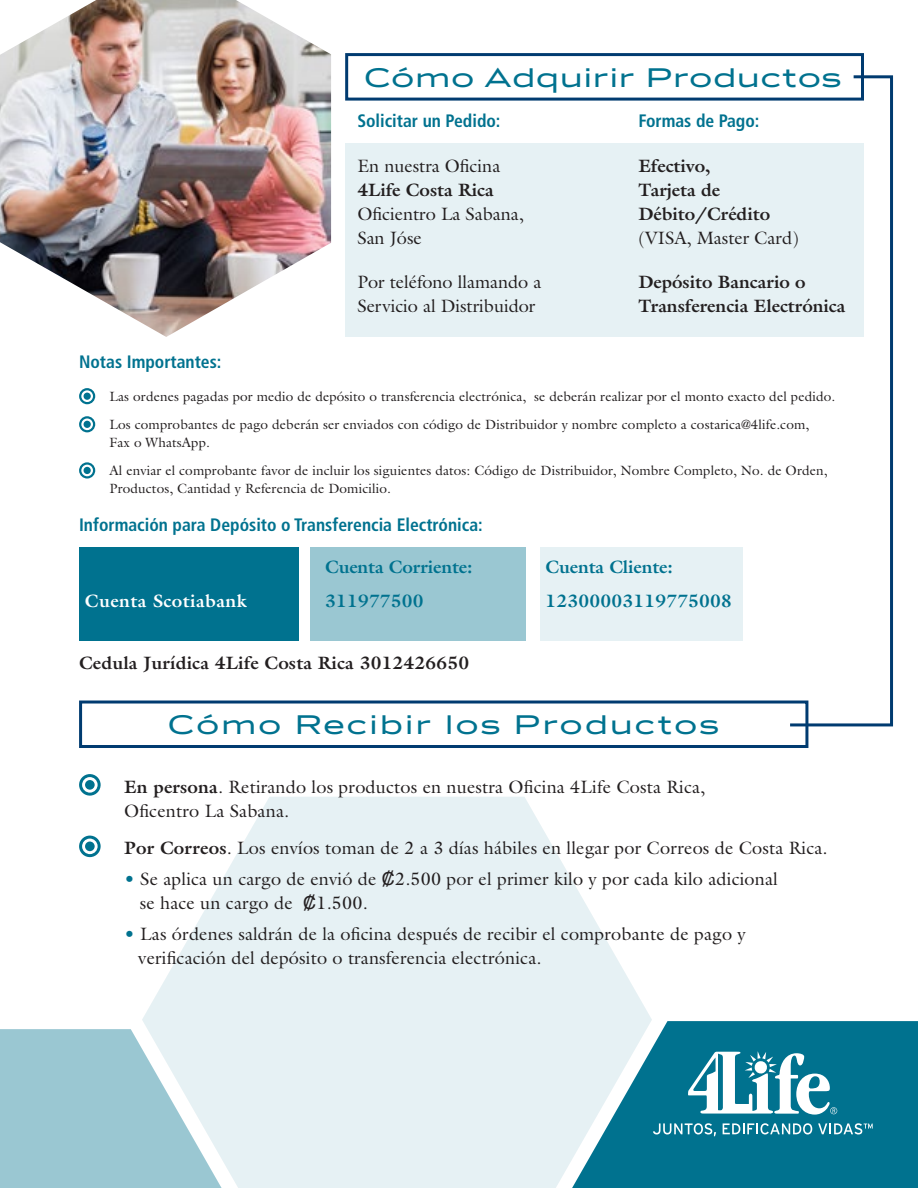
<style>
.page{position:relative;width:918px;height:1188px;background:#fff}
.page>*{position:absolute;margin:0;border:0;box-sizing:border-box;transform-origin:0 0}
.t1{font:30px "Luxury Gold";letter-spacing:.1em;color:#00728f}
.t2{font:30px "Luxury Gold";letter-spacing:.075em;color:#00728f}
.t3{font:18px/24px "Galliard Std";letter-spacing:.01em;color:#231f20}
.t4{font:700 18px/24px "Galliard Std";color:#231f20}
.t5{font:700 condensed 18px "Frutiger LT Std";color:#00728f}
.t6{font:700 18px "Galliard Std";letter-spacing:.01em;color:#00728f}
.t7{font:700 18px "Galliard Std";letter-spacing:.025em;color:#fff}
.t8{font:13.5px/28.2px "Galliard Std";letter-spacing:.01em;color:#231f20}
.s1{font-weight:700}
.s2{color:#00728f}
.s3{font-family:"Helvetica"}
</style>
<div class="page">
<div style="left:79px;top:547px;width:220px;height:94px;background:#00728f"></div>
<div style="left:310px;top:547px;width:216px;height:94px;background:#9ac7d2"></div>
<div style="left:540px;top:547px;width:202px;height:94px;background:#e6f1f4"></div>
<div style="left:652px;top:1021px;width:266px;height:167px;background:#00728f"></div>
<svg style="left:142px;top:797px;width:510px;height:391px;fill:#e6f1f4"></svg>
<svg style="left:0;top:1029px;width:258px;height:159px;background:#b3d5dd"></svg>
<img style="left:0;top:0;width:331px;height:337px">
<svg style="left:787px;top:75px;width:106px;height:653px"></svg>
<div style="left:79px;top:701px;width:729px;height:47px;border:3px solid #003b70"></div>
<svg style="left:688px;top:1051px;width:149px;height:64px"></svg>
<svg style="left:653px;top:1123px;width:63px;height:13px"></svg>
<svg style="left:723px;top:1123px;width:89px;height:11px"></svg>
<svg style="left:818px;top:1123px;width:55px;height:11px"></svg>
<svg style="left:79px;top:774px;width:22px;height:22px"></svg>
<svg style="left:79px;top:835px;width:22px;height:22px"></svg>
<div style="left:345px;top:53px;width:519px;height:48px;border:3px solid #003b70"></div>
<div style="left:345px;top:143px;width:519px;height:194px;background:#e6f1f4"></div>
<svg style="left:79px;top:388px;width:16px;height:16px"></svg>
<svg style="left:79px;top:416px;width:16px;height:17px"></svg>
<svg style="left:79px;top:462px;width:16px;height:17px"></svg>
<h1 class="t2" style="left:365px;top:61px;width:478px">Cómo Adquirir Productos</h1>
<p class="t5" style="left:357px;top:111px;width:145px">Solicitar un Pedido:</p>
<p class="t3" style="left:357px;top:153px;width:144px">En nuestra Oficina</p>
<p class="t4" style="left:357px;top:177px;width:138px">4Life Costa Rica</p>
<p class="t3" style="left:357px;top:201px;width:168px">Oficientro La Sabana,<br>San Jóse</p>
<p class="t3" style="left:357px;top:270px;width:185px">Por teléfono llamando a<br>Servicio al Distribuidor</p>
<p class="t5" style="left:638px;top:111px;width:123px">Formas de Pago:</p>
<p class="t4" style="left:638px;top:153px;width:133px">Efectivo,<br>Tarjeta de<br>Débito/Crédito</p>
<p class="t3" style="left:638px;top:225px;width:162px">(VISA, Master Card)</p>
<p class="t4" style="left:638px;top:270px;width:209px">Depósito Bancario o<br>Transferencia Electrónica</p>
<p class="t5" style="left:79px;top:351px;width:144px">Notas Importantes:</p>
<p class="t8" style="left:109px;top:382px;width:727px">Las ordenes pagadas por medio de depósito o transferencia electrónica, se deberán realizar por el monto exacto del pedido.<br>Los comprobantes de pago deberán ser enviados con código de Distribuidor y nombre completo a costarica@4life.com,</p>
<p class="t8" style="left:109px;top:428px;width:720px">Fax o WhatsApp.<br>Al enviar el comprobante favor de incluir los siguientes datos: Código de Distribuidor, Nombre Completo, No. de Orden,</p>
<p class="t8" style="left:109px;top:474px;width:283px">Productos, Cantidad y Referencia de Domicilio.</p>
<p class="t5" style="left:79px;top:514px;width:405px">Información para Depósito o Transferencia Electrónica:</p>
<p class="t6" style="left:325px;top:555px;width:149px">Cuenta Corriente:</p>
<p class="t6" style="left:546px;top:555px;width:129px">Cuenta Cliente:</p>
<p class="t7" style="left:85px;top:589px;width:163px">Cuenta Scotiabank</p>
<p class="t6" style="left:325px;top:589px;width:100px">311977500</p>
<p class="t6" style="left:546px;top:589px;width:188px">12300003119775008</p>
<p class="t4" style="left:79px;top:651px;width:392px">Cedula Jurídica 4Life Costa Rica 3012426650</p>
<h1 class="t1" style="left:169px;top:708px;width:552px">Cómo Recibir los Productos</h1>
<p class="t3" style="left:124px;top:774px;width:583px"><span class="s1">En persona</span>. Retirando los productos en nuestra Oficina 4Life Costa Rica,<br>Oficentro La Sabana.</p>
<p class="t3" style="left:124px;top:836px;width:705px"><span class="s1">Por Correos</span>. Los envíos toman de 2 a 3 días hábiles en llegar por Correos de Costa Rica.</p>
<p class="t3" style="left:140px;top:867px;width:640px;text-indent:-16px"><span class="s2">•</span> Se aplica un cargo de envió de <span class="s3">₡</span>2.500 por el primer kilo y por cada kilo adicional se hace un cargo de <span class="s3">₡</span>1.500.</p>
<p class="t3" style="left:138px;top:921px;width:609px;text-indent:-14px"><span class="s2">•</span> Las órdenes saldrán de la oficina después de recibir el comprobante de pago y verificación del depósito o transferencia electrónica.</p>
</div>
